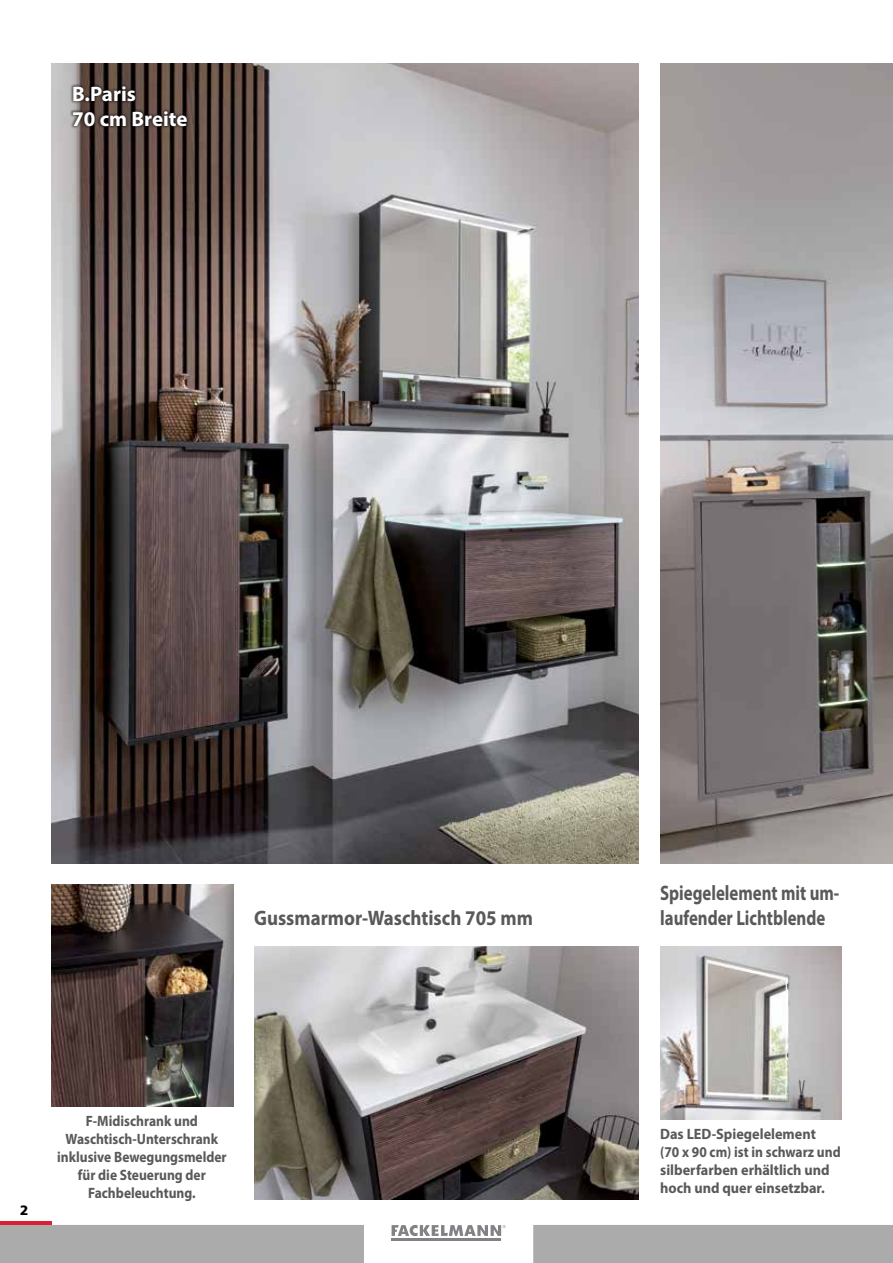
<style>
.page{position:relative;width:893px;height:1263px;background:#fff}
.page>*{position:absolute;margin:0;border:0;box-sizing:border-box;transform-origin:0 0}
.t1{font:700 21px "Myriad Pro";color:#58595b;scale:.8 1}
.t2{font:700 21px "Myriad Pro";color:#58595b;scale:.9 1}
.t3{font:700 21px/25.2px "Myriad Pro";color:#fff}
.t4{font:700 15px/18px "Myriad Pro";color:#58595b;text-align:center;scale:.9 1}
.t5{font:700 15px/18px "Myriad Pro";color:#58595b;scale:.95 1}
.t6{font:900 13.5px "Frutiger";color:#000}
</style>
<div class="page">
<img style="left:51px;top:64px;width:588px;height:799px">
<img style="left:660px;top:64px;width:233px;height:799px">
<div style="left:533px;top:1225px;width:360px;height:38px;background:#ababab"></div>
<div style="left:0;top:1225px;width:364px;height:38px;background:#ababab"></div>
<hr style="left:392px;top:1238px;width:109px;height:2px;background:#808285">
<svg style="left:392px;top:1225px;width:114px;height:11px"></svg>
<hr style="left:0;top:1222px;width:51px;height:3px;background:#da2032">
<img style="left:51px;top:884px;width:182px;height:222px">
<img style="left:660px;top:946px;width:182px;height:173px">
<div style="left:70px;top:83px;width:120px;height:47px;background:#000;opacity:.55"></div>
<img style="left:254px;top:946px;width:385px;height:253px">
<h1 class="t3" style="left:72px;top:80px;width:117px">B.Paris<br>70 cm Breite</h1>
<h1 class="t1" style="left:660px;top:879px;width:225px">Spiegelelement mit um-</h1>
<h1 class="t2" style="left:254px;top:905px;width:311px">Gussmarmor-Waschtisch 705 mm</h1>
<h1 class="t1" style="left:660px;top:905px;width:208px">laufender Lichtblende</h1>
<p class="t6" style="left:20px;top:1202px;width:10px">2</p>
<p class="t4" style="left:57px;top:1112px;width:190px">F-Midischrank und<br>Waschtisch-Unterschrank inklusive Bewegungsmelder für die Steuerung der<br>Fachbeleuchtung.</p>
<p class="t5" style="left:660px;top:1124px;width:192px">Das LED-Spiegelelement<br>(70 x 90 cm) ist in schwarz und silberfarben erhältlich und hoch und quer einsetzbar.</p>
</div>
